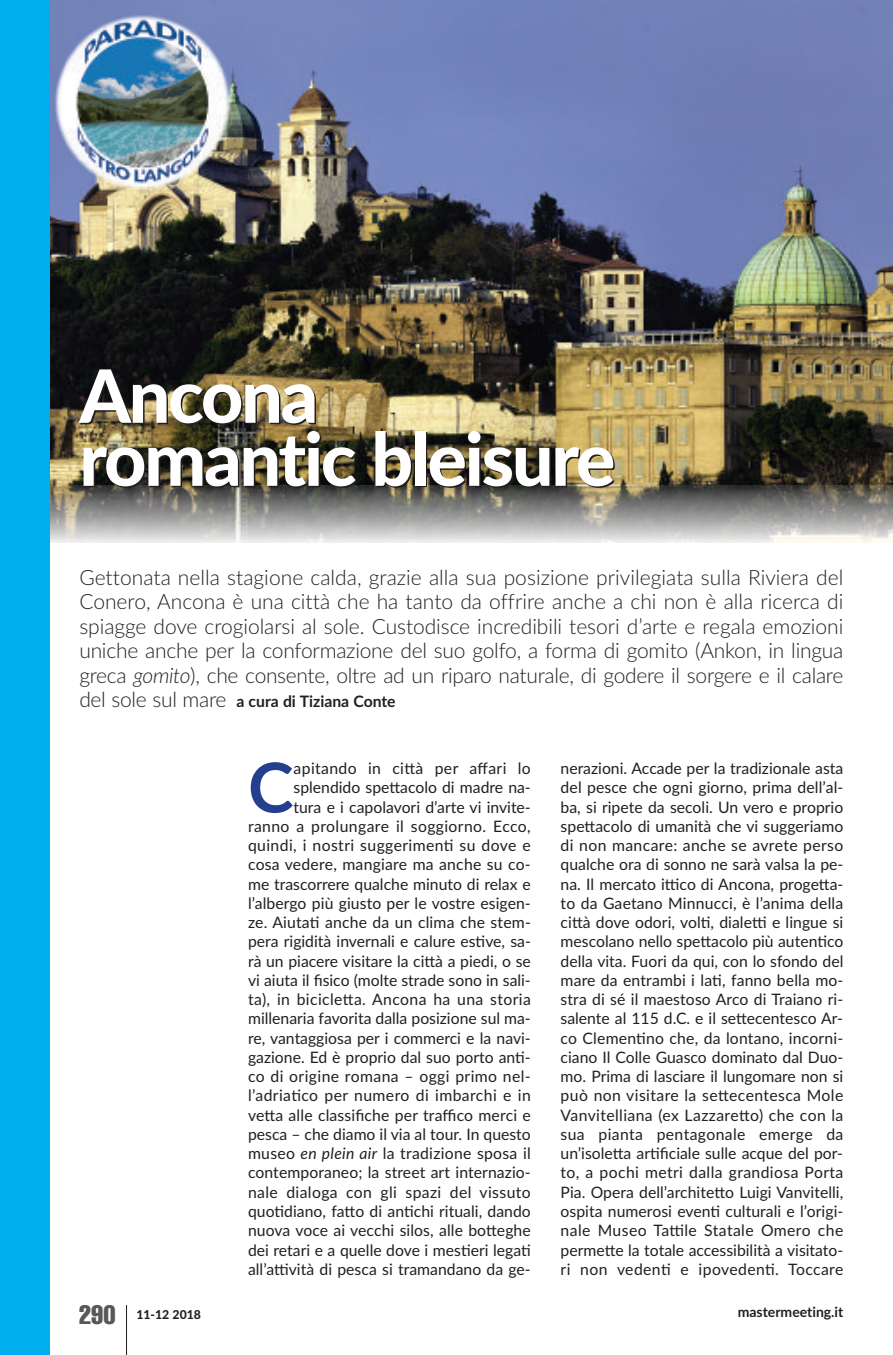
<style>
.page{position:relative;width:893px;height:1355px;background:#fff}
.page>*{position:absolute;margin:0;border:0;box-sizing:border-box;transform-origin:0 0}
.t1{font:800 73.5px/63px "Lato";letter-spacing:-.03em;color:#fff}
.t2{font:700 68.77px "Lato";color:#253f8f}
.t3{font:extra-condensed 26.25px "Helvetica";color:#57585a}
.t4{font:300 21px/24.5px "Lato";letter-spacing:-.015em;color:#231f20;text-align:justify}
.t5{font:15.75px/19.2px "Lato";color:#231f20;text-align:right}
.t6{font:700 15.75px "Lato";letter-spacing:-.005em;color:#231f20}
.t7{font:700 14px "Lato";color:#231f20}
.t8{font:800 12.25px "Lato";color:#231f20}
.s1{font-style:italic}
.s2{font-weight:300;font-size:21px}
</style>
<div class="page">
<img style="left:50px;top:0;width:843px;height:485px">
<hr style="left:126px;top:1305px;width:1px;height:49px;background:#231f20">
<svg style="left:50px;top:485px;width:843px;height:58px"></svg>
<img style="left:50px;top:10px;width:188px;height:187px">
<div style="left:0;top:0;width:50px;height:1354px;background:#00aeef"></div>
<h1 class="t1" style="left:79px;top:366px;width:537px">Ancona<br>romantic bleisure</h1>
<p class="t4" style="left:79px;top:565px;width:765px">Gettonata nella stagione calda, grazie alla sua posizione privilegiata sulla Riviera del Conero, Ancona è una città che ha tanto da offrire anche a chi non è alla ricerca di spiagge dove crogiolarsi al sole. Custodisce incredibili tesori d’arte e regala emozioni uniche anche per la conformazione del suo golfo, a forma di gomito (Ankon, in lingua greca <span class="s1">gomito</span>), che consente, oltre ad un riparo naturale, di godere il sorgere e il calare</p>
<p class="t6" style="left:79px;top:692px;width:318px"><span class="s2">del sole sul mare</span> a cura di Tiziana Conte</p>
<h3 class="t3" style="left:79px;top:1305px;width:38px">290</h3>
<h2 class="t2" style="left:248px;top:748px;width:47px">C</h2>
<p class="t5" style="left:248px;top:759px;width:284px">apitando in città per affari lo splendido spettacolo di madre na-<br>tura e i capolavori d’arte vi invite-<br>ranno a prolungare il soggiorno. Ecco, quindi, i nostri suggerimenti su dove e cosa vedere, mangiare ma anche su co&shy;me trascorrere qualche minuto di relax e l’albergo più giusto per le vostre esigen&shy;ze. Aiutati anche da un clima che stem&shy;pera rigidità invernali e calure estive, sa&shy;rà un piacere visitare la città a piedi, o se vi aiuta il fisico (molte strade sono in sali&shy;ta), in bicicletta. Ancona ha una storia millenaria favorita dalla posizione sul ma&shy;re, vantaggiosa per i commerci e la navi&shy;gazione. Ed è proprio dal suo porto anti&shy;co di origine romana – oggi primo nel&shy;l’adriatico per numero di imbarchi e in vetta alle classifiche per traffico merci e pesca – che diamo il via al tour. In questo museo <span class="s1">en plein air</span> la tradizione sposa il contemporaneo; la street art internazio&shy;nale dialoga con gli spazi del vissuto quotidiano, fatto di antichi rituali, dando nuova voce ai vecchi silos, alle botteghe dei retari e a quelle dove i mestieri legati all’attività di pesca si tramandano da ge-</p>
<p class="t5" style="left:561px;top:759px;width:284px;text-align:justify">nerazioni. Accade per la tradizionale asta del pesce che ogni giorno, prima dell’al&shy;ba, si ripete da secoli. Un vero e proprio spettacolo di umanità che vi suggeriamo di non mancare: anche se avrete perso qualche ora di sonno ne sarà valsa la pe&shy;na. Il mercato ittico di Ancona, progetta&shy;to da Gaetano Minnucci, è l’anima della città dove odori, volti, dialetti e lingue si mescolano nello spettacolo più autentico della vita. Fuori da qui, con lo sfondo del mare da entrambi i lati, fanno bella mo&shy;stra di sé il maestoso Arco di Traiano ri&shy;salente al 115 d.C. e il settecentesco Ar&shy;co Clementino che, da lontano, incorni&shy;ciano Il Colle Guasco dominato dal Duo&shy;mo. Prima di lasciare il lungomare non si può non visitare la settecentesca Mole Vanvitelliana (ex Lazzaretto) che con la sua pianta pentagonale emerge da un’isoletta artificiale sulle acque del por&shy;to, a pochi metri dalla grandiosa Porta Pia. Opera dell’architetto Luigi Vanvitelli, ospita numerosi eventi culturali e l’origi&shy;nale Museo Tattile Statale Omero che permette la totale accessibilità a visitato&shy;ri non vedenti e ipovedenti. Toccare</p>
<p class="t8" style="left:136px;top:1307px;width:66px">11-12 2018</p>
<p class="t7" style="left:738px;top:1303px;width:107px">mastermeeting.it</p>
</div>
